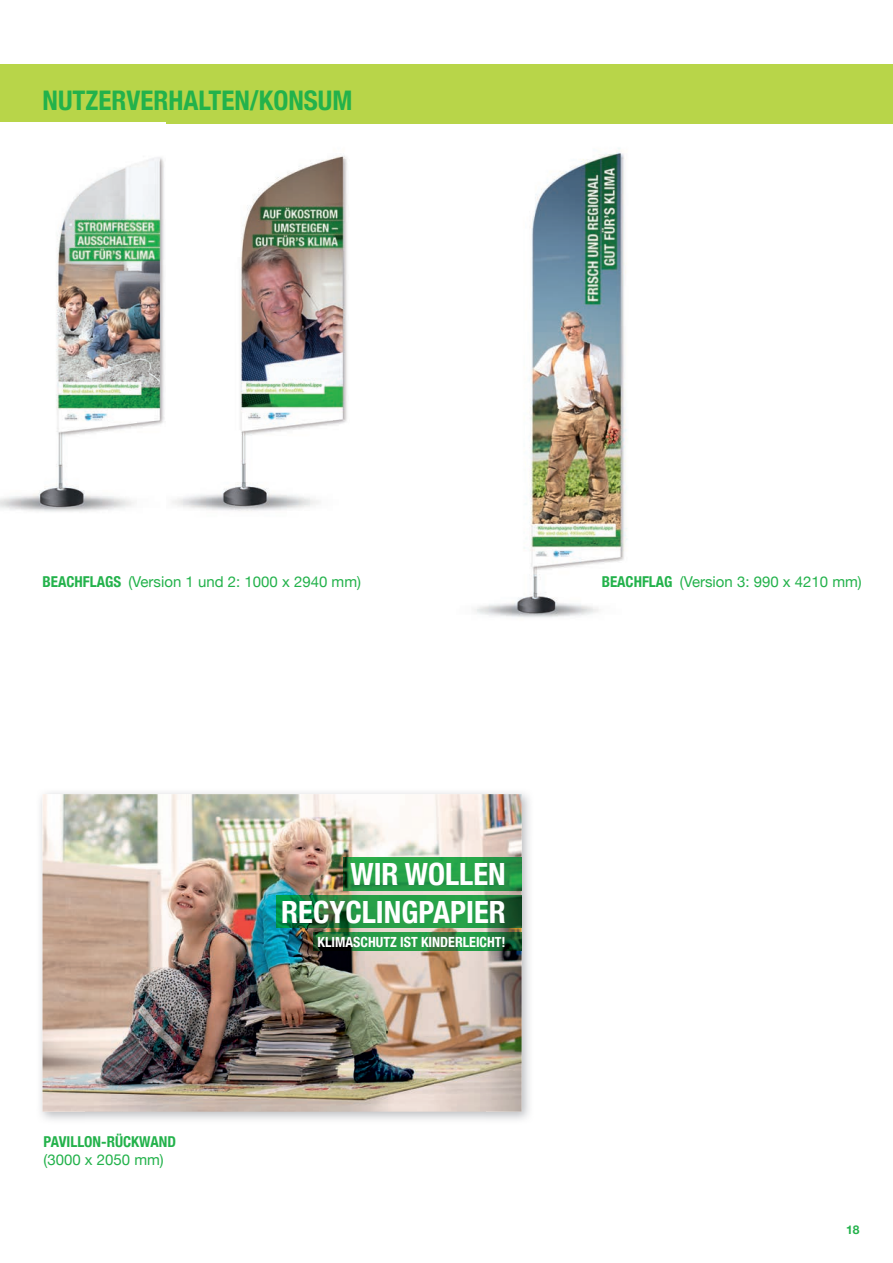
<style>
.page{position:relative;width:893px;height:1263px;background:#fff}
.page>*{position:absolute;margin:0;border:0;box-sizing:border-box;transform-origin:0 0}
.t1{font:700 condensed 30.6px/37.7px "Helvetica Neue";color:#fff;text-align:right}
.t2{font:700 condensed 27px "Helvetica Neue";color:#23b24b}
.t3{font:15px "Helvetica Neue";color:#23b24b}
.t4{font:700 condensed 15px "Helvetica Neue";color:#23b24b}
.t5{font:700 condensed 13.95px "Helvetica Neue";color:#fff}
.t6{font:700 12px "Helvetica Neue";color:#23b24b}
.s1{font-weight:700;font-stretch:condensed}
</style>
<div class="page">
<img style="left:172px;top:155px;width:175px;height:356px">
<img style="left:474px;top:148px;width:153px;height:470px">
<div style="left:0;top:64px;width:893px;height:59px;background:#b8d549"></div>
<img style="left:0;top:157px;width:165px;height:355px">
<img style="left:38px;top:835px;width:48px;height:285px">
<img style="left:43px;top:794px;width:479px;height:318px">
<img style="left:314px;top:933px;width:208px;height:17px">
<img style="left:344px;top:858px;width:178px;height:32px">
<img style="left:277px;top:895px;width:245px;height:33px">
<h2 class="t2" style="left:43px;top:78px;width:311px">NUTZERVERHALTEN/KONSUM</h2>
<p class="t3" style="left:43px;top:571px;width:320px"><span class="s1">BEACHFLAGS</span> (Version 1 und 2: 1000 x 2940 mm)</p>
<p class="t3" style="left:602px;top:571px;width:262px"><span class="s1">BEACHFLAG</span> (Version 3: 990 x 4210 mm)</p>
<h1 class="t1" style="left:281px;top:853px;width:226px">WIR WOLLEN<br>RECYCLINGPAPIER</h1>
<p class="t4" style="left:43px;top:1129px;width:134px">PAVILLON-RÜCKWAND</p>
<p class="t3" style="left:43px;top:1148px;width:122px">(3000 x 2050 mm)</p>
<p class="t5" style="left:317px;top:930px;width:190px">KLIMASCHUTZ IST KINDERLEICHT!</p>
<p class="t6" style="left:846px;top:1220px;width:15px">18</p>
</div>
